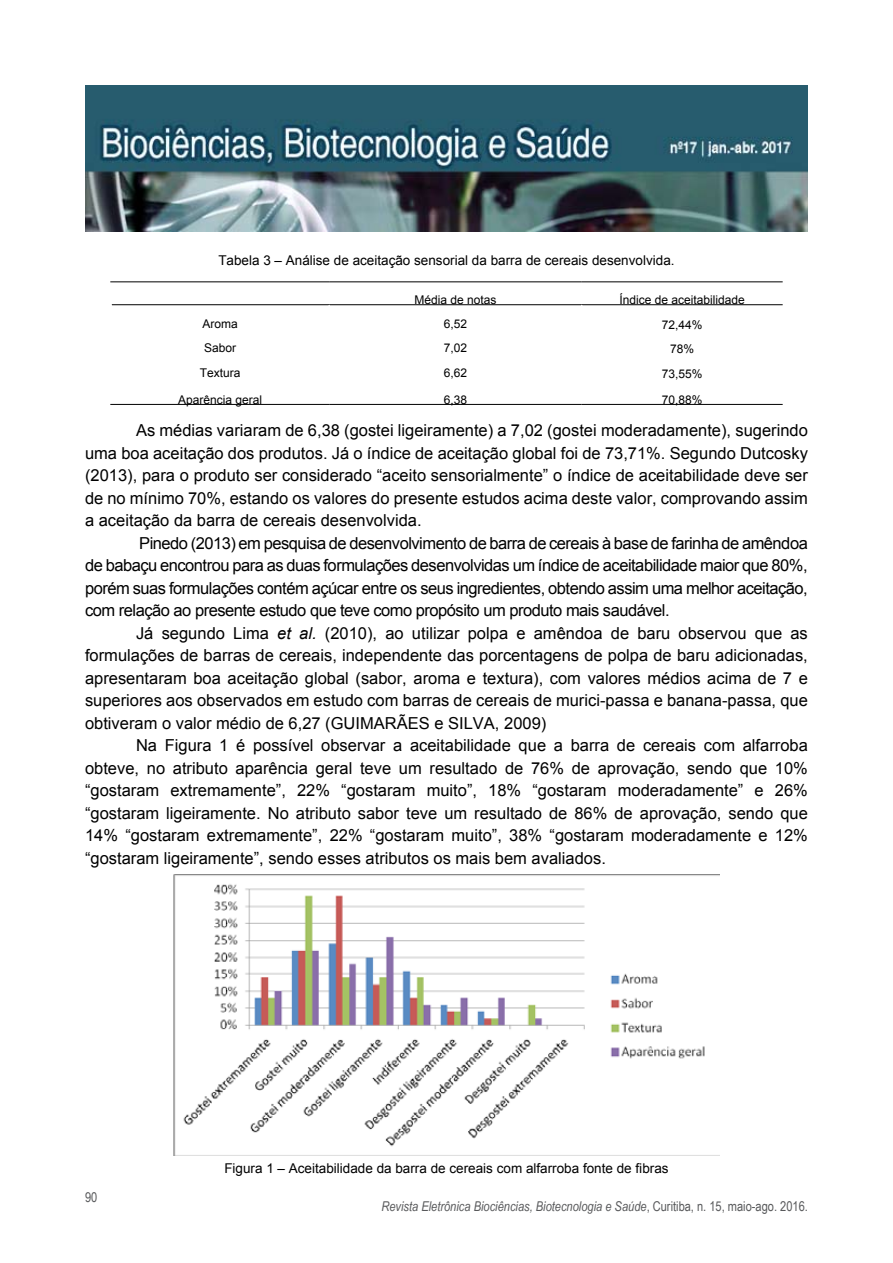
<style>
.page{position:relative;width:893px;height:1263px;background:#fff}
.page>*{position:absolute;margin:0;border:0;box-sizing:border-box;transform-origin:0 0}
.t1{font:16.5px/22.5px "Arial";color:#000;text-align:justify}
.t2{font:13.5px "Arial";color:#000}
.t3{font:italic 13.5px "Arial Narrow";color:#58595b}
.t4{font:13.5px "Arial Narrow";color:#58595b}
.t5{font:12px "Arial";color:#000}
.s1{font-style:italic}
.s2{font-style:normal}
</style>
<div class="page">
<img style="left:85px;top:85px;width:723px;height:146px">
<hr style="left:110px;top:281px;width:219px;height:1px;background:#000">
<hr style="left:329px;top:281px;width:253px;height:1px;background:#000">
<hr style="left:582px;top:281px;width:201px;height:1px;background:#000">
<hr style="left:112px;top:304px;width:217px;height:1px;background:#000">
<hr style="left:329px;top:304px;width:253px;height:1px;background:#000">
<hr style="left:582px;top:304px;width:201px;height:1px;background:#000">
<svg style="left:581px;top:305px;width:202px;height:99px"></svg>
<hr style="left:110px;top:404px;width:219px;height:1px;background:#000">
<hr style="left:329px;top:404px;width:253px;height:1px;background:#000">
<hr style="left:582px;top:404px;width:201px;height:1px;background:#000">
<img style="left:173px;top:875px;width:546px;height:280px">
<p class="t2" style="left:218px;top:251px;width:458px">Tabela 3 – Análise de aceitação sensorial da barra de cereais desenvolvida.</p>
<p class="t5" style="left:414px;top:292px;width:84px">Média de notas</p>
<p class="t5" style="left:619px;top:292px;width:127px">Índice de aceitabilidade</p>
<p class="t5" style="left:202px;top:316px;width:37px">Aroma</p>
<p class="t5" style="left:444px;top:316px;width:25px">6,52</p>
<p class="t5" style="left:662px;top:317px;width:42px">72,44%</p>
<p class="t5" style="left:204px;top:340px;width:34px">Sabor</p>
<p class="t5" style="left:444px;top:340px;width:25px">7,02</p>
<p class="t5" style="left:670px;top:341px;width:26px">78%</p>
<p class="t5" style="left:200px;top:365px;width:42px">Textura</p>
<p class="t5" style="left:444px;top:365px;width:25px">6,62</p>
<p class="t5" style="left:662px;top:366px;width:42px">73,55%</p>
<p class="t5" style="left:178px;top:392px;width:86px">Aparência geral</p>
<p class="t5" style="left:444px;top:392px;width:25px">6,38</p>
<p class="t5" style="left:662px;top:392px;width:42px">70,88%</p>
<p class="t1" style="left:85px;top:419px;width:724px;text-indent:51px">As médias variaram de 6,38 (gostei ligeiramente) a 7,02 (gostei moderadamente), sugerindo uma boa aceitação dos produtos. Já o índice de aceitação global foi de 73,71%. Segundo Dutcosky (2013), para o produto ser considerado “aceito sensorialmente” o índice de aceitabilidade deve ser de no mínimo 70%, estando os valores do presente estudos acima deste valor, comprovando assim a aceitação da barra de cereais desenvolvida.</p>
<p class="t1" style="left:85px;top:532px;width:724px;text-indent:54px">Pinedo (2013) em pesquisa de desenvolvimento de barra de cereais à base de farinha de amêndoa de babaçu encontrou para as duas formulações desenvolvidas um índice de aceitabilidade maior que 80%, porém suas formulações contém açúcar entre os seus ingredientes, obtendo assim uma melhor aceitação, com relação ao presente estudo que teve como propósito um produto mais saudável.</p>
<p class="t1" style="left:85px;top:622px;width:724px;text-indent:51px">Já segundo Lima <span class="s1">et al.</span> (2010), ao utilizar polpa e amêndoa de baru observou que as formulações de barras de cereais, independente das porcentagens de polpa de baru adicionadas, apresentaram boa aceitação global (sabor, aroma e textura), com valores médios acima de 7 e superiores aos observados em estudo com barras de cereais de murici-passa e banana-passa, que obtiveram o valor médio de 6,27 (GUIMARÃES e SILVA, 2009)</p>
<p class="t1" style="left:85px;top:734px;width:724px;text-indent:51px">Na Figura 1 é possível observar a aceitabilidade que a barra de cereais com alfarroba obteve, no atributo aparência geral teve um resultado de 76% de aprovação, sendo que 10% “gostaram extremamente”, 22% “gostaram muito”, 18% “gostaram moderadamente” e 26% “gostaram ligeiramente. No atributo sabor teve um resultado de 86% de aprovação, sendo que 14% “gostaram extremamente”, 22% “gostaram muito”, 38% “gostaram moderadamente e 12% “gostaram ligeiramente”, sendo esses atributos os mais bem avaliados.</p>
<p class="t4" style="left:85px;top:1187px;width:14px">90</p>
<p class="t2" style="left:224px;top:1160px;width:446px">Figura 1 – Aceitabilidade da barra de cereais com alfarroba fonte de fibras</p>
<p class="t3" style="left:381px;top:1197px;width:428px">Revista Eletrônica Biociências, Biotecnologia e Saúde<span class="s2">, Curitiba, n. 15, maio-ago. 2016.</span></p>
</div>
